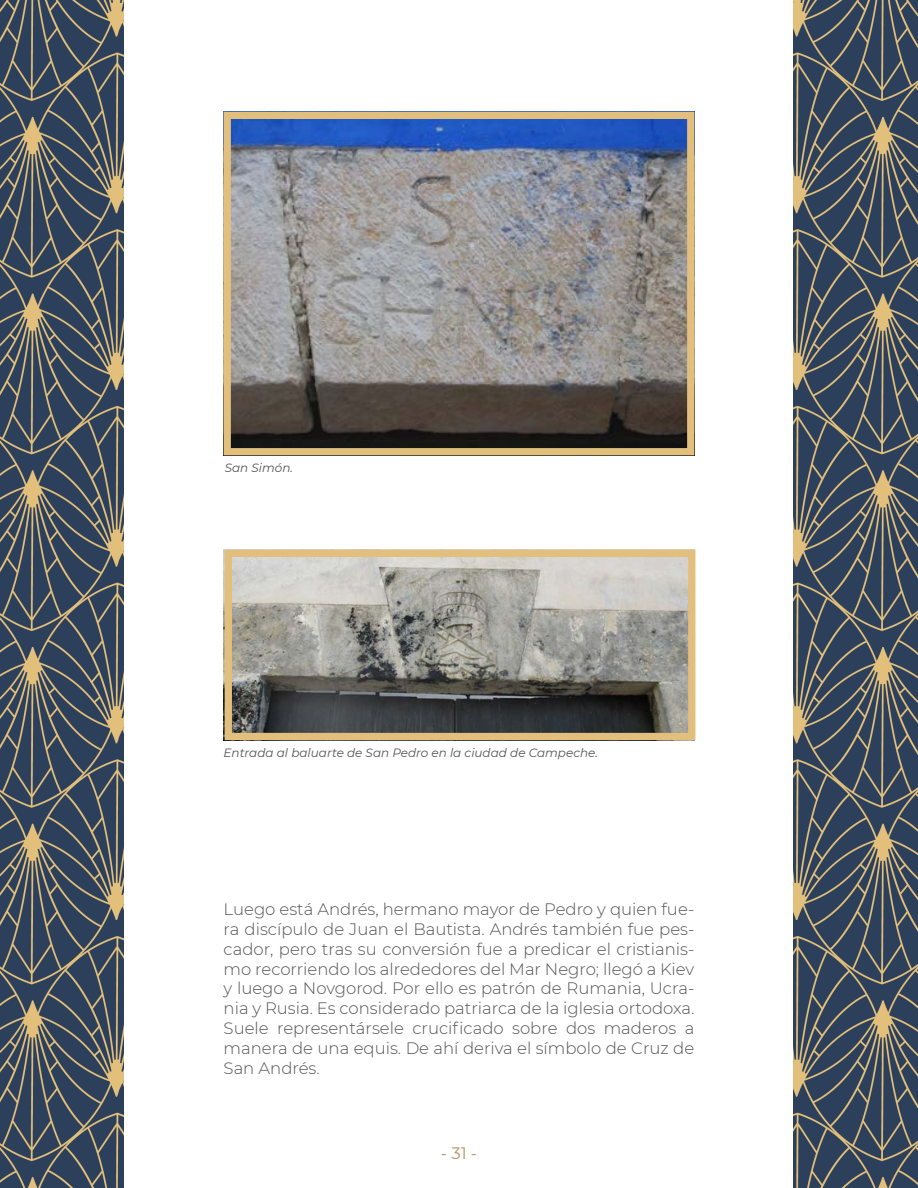
<style>
.page{position:relative;width:918px;height:1188px;background:#fff}
.page>*{position:absolute;margin:0;border:0;box-sizing:border-box;transform-origin:0 0}
.t1{font:300 16.5px/19.8px "Montserrat";color:#555454;text-align:justify}
.t2{font:16.5px "Montserrat";color:#b0935e}
.t3{font:italic 12px "Montserrat";color:#555454}
</style>
<div class="page">
<img style="left:0;top:0;width:918px;height:1188px">
<div style="left:124px;top:0;width:670px;height:1188px;background:#fff"></div>
<img style="left:232px;top:120px;width:454px;height:327px">
<div style="left:224px;top:112px;width:470px;height:343px;border:7px solid #e3bf7d"></div>
<img style="left:224px;top:550px;width:463px;height:190px">
<div style="left:225px;top:550px;width:470px;height:190px;border:7px solid #e3bf7d"></div>
<p class="t3" style="left:225px;top:460px;width:70px">San Simón.</p>
<p class="t3" style="left:224px;top:744px;width:376px">Entrada al baluarte de San Pedro en la ciudad de Campeche.</p>
<p class="t1" style="left:224px;top:899px;width:472px">Luego está Andrés, hermano mayor de Pedro y quien fue&shy;ra discípulo de Juan el Bautista. Andrés también fue pes&shy;cador, pero tras su conversión fue a predicar el cristianis&shy;mo recorriendo los alrededores del Mar Negro; llegó a Kiev y luego a Novgorod. Por ello es patrón de Rumania, Ucra&shy;nia y Rusia. Es considerado patriarca de la iglesia ortodoxa.<br>Suele representársele crucificado sobre dos maderos a manera de una equis. De ahí deriva el símbolo de Cruz de San Andrés.</p>
<p class="t2" style="left:441px;top:1142px;width:38px">- 31 -</p>
</div>
